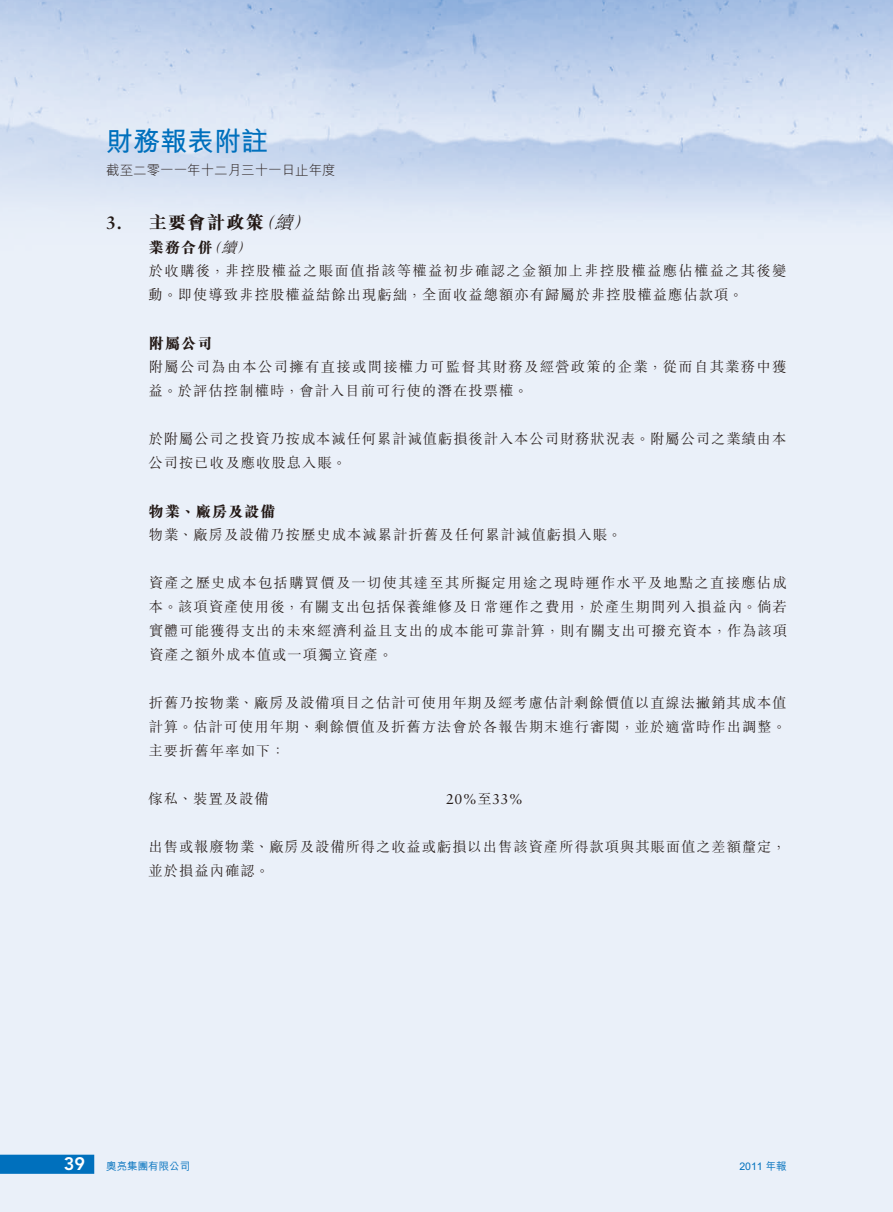
<style>
.page{position:relative;width:893px;height:1212px;background:#eaf0f9}
.page>*{position:absolute;margin:0;border:0;box-sizing:border-box;transform-origin:0 0}
.t1{font:700 27px "M Hei HK";color:#0070bd}
.t2{font:800 18px "M Sung HK";letter-spacing:.08em;color:#231916}
.t3{font:italic 300 18px "M Sung HK";color:#231916}
.t4{font:800 18px "Avenir LT Std";color:#fff}
.t5{font:700 18px "Sabon LT Std";color:#231916}
.t6{font:800 15px "M Sung HK";letter-spacing:.08em;color:#231916}
.t7{font:italic 300 15px "M Sung HK";color:#231916}
.t8{font:300 14.25px/24px "M Sung HK";letter-spacing:.08em;color:#231916}
.t9{font:14.25px "Sabon LT Std";color:#231916}
.t10{font:300 13.5px "M Hei HK";color:#231916}
.t11{font:500 10.5px "M Hei HK";color:#0070bd}
.s1{font-family:"M Sung HK";font-weight:300}
</style>
<div class="page">
<img style="left:0;top:0;width:893px;height:217px">
<div style="left:0;top:1155px;width:94px;height:19px;background:#0070bd"></div>
<h1 class="t1" style="left:106px;top:121px;width:163px">財務報表附註</h1>
<p class="t10" style="left:106px;top:161px;width:231px">截至二零一一年十二月三十一日止年度</p>
<p class="t5" style="left:106px;top:211px;width:17px">3.</p>
<p class="t2" style="left:149px;top:210px;width:117px">主要會計政策</p>
<p class="t3" style="left:274px;top:209px;width:26px">續</p>
<p class="t3" style="left:256px;top:209px;width:26px">（</p>
<p class="t3" style="left:293px;top:209px;width:26px">(</p>
<p class="t6" style="left:149px;top:237px;width:65px">業務合併</p>
<p class="t8" style="left:149px;top:258px;width:639px">於收購後，非控股權益之賬面值指該等權益初步確認之金額加上非控股權益應佔權益之其後變動。即使導致非控股權益結餘出現虧絀，全面收益總額亦有歸屬於非控股權益應佔款項。</p>
<p class="t6" style="left:149px;top:333px;width:65px">附屬公司</p>
<p class="t8" style="left:149px;top:354px;width:639px">附屬公司為由本公司擁有直接或間接權力可監督其財務及經營政策的企業，從而自其業務中獲益。於評估控制權時，會計入目前可行使的潛在投票權。</p>
<p class="t8" style="left:149px;top:426px;width:639px">於附屬公司之投資乃按成本減任何累計減值虧損後計入本公司財務狀況表。附屬公司之業績由本公司按已收及應收股息入賬。</p>
<p class="t6" style="left:149px;top:501px;width:128px">物業、廠房及設備</p>
<p class="t8" style="left:149px;top:522px;width:474px">物業、廠房及設備乃按歷史成本減累計折舊及任何累計減值虧損入賬。</p>
<p class="t8" style="left:149px;top:570px;width:640px;text-align:justify">資產之歷史成本包括購買價及一切使其達至其所擬定用途之現時運作水平及地點之直接應佔成本。該項資產使用後，有關支出包括保養維修及日常運作之費用，於產生期間列入損益內。倘若實體可能獲得支出的未來經濟利益且支出的成本能可靠計算，則有關支出可撥充資本，作為該項資產之額外成本值或一項獨立資產。</p>
<p class="t8" style="left:148px;top:690px;width:639px;text-align:justify">折舊乃按物業、廠房及設備項目之估計可使用年期及經考慮估計剩餘價值以直線法撇銷其成本值計算。估計可使用年期、剩餘價值及折舊方法會於各報告期末進行審閱，並於適當時作出調整。主要折舊年率如下：</p>
<p class="t9" style="left:446px;top:791px;width:78px">20%<span class="s1">至</span>33%</p>
<p class="t7" style="left:221px;top:237px;width:22px">續</p>
<p class="t7" style="left:206px;top:237px;width:22px">（</p>
<p class="t7" style="left:236px;top:237px;width:22px">(</p>
<p class="t8" style="left:149px;top:786px;width:122px">傢私、裝置及設備</p>
<p class="t8" style="left:148px;top:834px;width:639px">出售或報廢物業、廠房及設備所得之收益或虧損以出售該資產所得款項與其賬面值之差額釐定，並於損益內確認。</p>
<p class="t4" style="left:64px;top:1153px;width:23px">39</p>
<p class="t11" style="left:106px;top:1159px;width:85px">奧亮集團有限公司</p>
<p class="t11" style="left:739px;top:1159px;width:49px">2011 年報</p>
</div>
